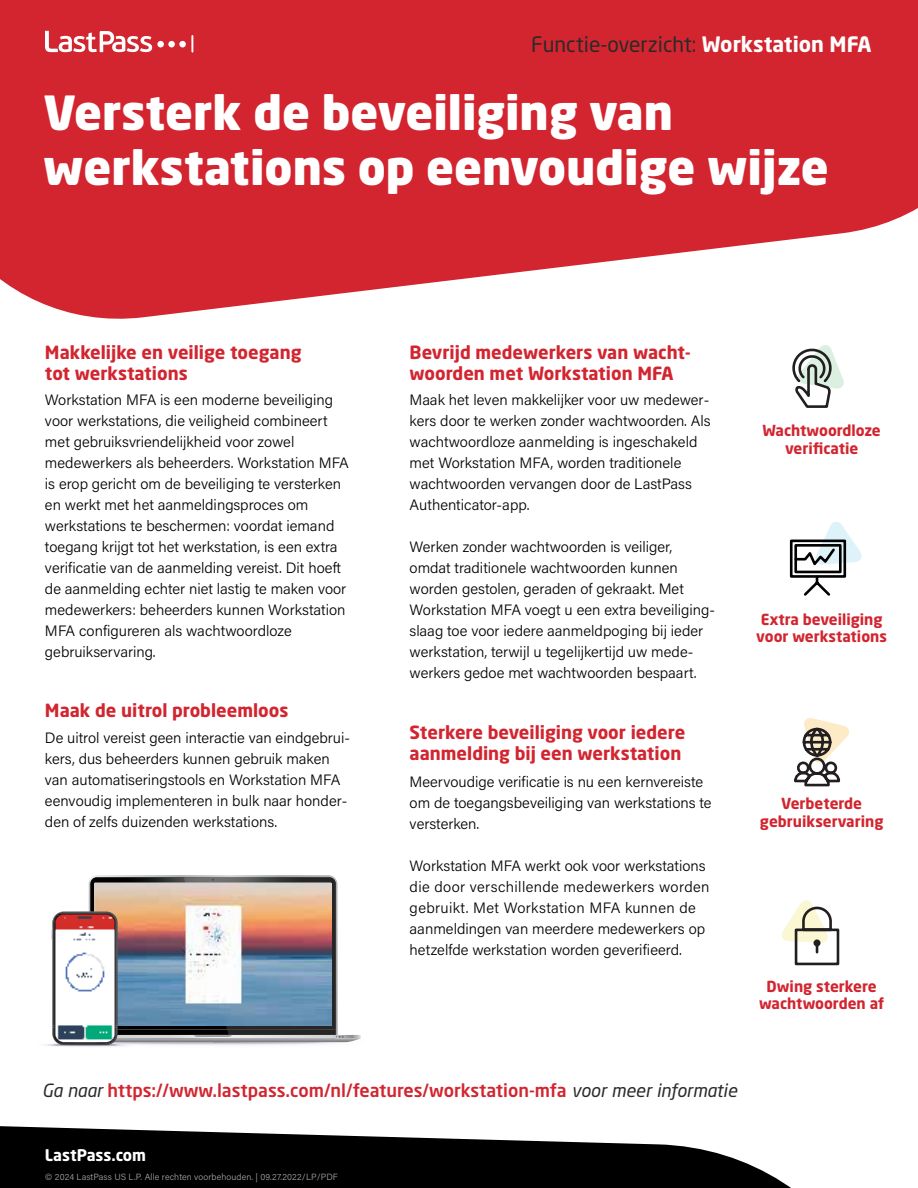
<style>
.page{position:relative;width:918px;height:1188px;background:#fff}
.page>*{position:absolute;margin:0;border:0;box-sizing:border-box;transform-origin:0 0}
.t1{font:900 46.5px/55.8px "Neo Sans W1 G";color:#fff}
.t2{font:21px "Neo Sans W1 G";color:#2c2a29}
.t3{font:700 18px/21px "Neo Sans W1 G";color:#d22530}
.t4{font:500 18px "Neo Sans W1 G";color:#d22530}
.t5{font:700 15.9px "Neo Sans W1 G";color:#fff}
.t6{font:700 15.15px/17.2px "Neo Sans W1 G";color:#d22530;text-align:center}
.t7{font:300 15px/21px "Acumin Pro";color:#000}
.t8{font:300 9px "Acumin Pro";letter-spacing:.01em;color:#a7a9ac}
.s1{font-weight:700;color:#fff}
.s2{font-weight:400;font-style:italic;color:#2c2a29}
</style>
<div class="page">
<svg style="left:0;top:0;width:918px;height:319px;background:#d8434c"></svg>
<svg style="left:45px;top:31px;width:148px;height:22px"></svg>
<svg style="left:0;top:1126px;width:791px;height:62px;fill:#000"></svg>
<svg style="left:782px;top:900px;width:58px;height:66px"></svg>
<svg style="left:794px;top:718px;width:55px;height:69px"></svg>
<div style="left:790px;top:540px;width:56px;height:38px;border:3px solid #010101"></div>
<svg style="left:793px;top:522px;width:69px;height:74px"></svg>
<div style="left:794px;top:544px;width:48px;height:29px;border:3px solid #010101"></div>
<svg style="left:792px;top:345px;width:52px;height:63px"></svg>
<svg style="left:45px;top:875px;width:316px;height:172px"></svg>
<h2 class="t2" style="left:531px;top:31px;width:342px">Functie-overzicht: <span class="s1">Workstation MFA</span></h2>
<h1 class="t1" style="left:43px;top:84px;width:787px">Versterk de beveiliging van werkstations op eenvoudige wijze</h1>
<p class="t3" style="left:45px;top:341px;width:258px">Makkelijke en veilige toegang tot werkstations</p>
<p class="t7" style="left:45px;top:389px;width:305px">Workstation MFA is een moderne beveiliging voor werkstations, die veiligheid combineert met gebruiksvriendelijkheid voor zowel medewerkers als beheerders. Workstation MFA is erop gericht om de beveiliging te versterken en werkt met het aanmeldingsproces om werkstations te beschermen: voordat iemand toegang krijgt tot het werkstation, is een extra verificatie van de aanmelding vereist. Dit hoeft de aanmelding echter niet lastig te maken voor medewerkers: beheerders kunnen Workstation MFA configureren als wachtwoordloze gebruikservaring.</p>
<p class="t3" style="left:410px;top:341px;width:282px">Bevrijd medewerkers van wacht&shy;woorden met Workstation MFA</p>
<p class="t7" style="left:410px;top:389px;width:303px">Maak het leven makkelijker voor uw medewer&shy;kers door te werken zonder wachtwoorden. Als wachtwoordloze aanmelding is ingeschakeld met Workstation MFA, worden traditionele wachtwoorden vervangen door de LastPass Authenticator-app.</p>
<p class="t7" style="left:410px;top:536px;width:307px">Werken zonder wachtwoorden is veiliger, omdat traditionele wachtwoorden kunnen worden gestolen, geraden of gekraakt. Met Workstation MFA voegt u een extra beveiliging&shy;slaag toe voor iedere aanmeldpoging bij ieder werkstation, terwijl u tegelijkertijd uw mede&shy;werkers gedoe met wachtwoorden bespaart.</p>
<p class="t3" style="left:45px;top:699px;width:245px">Maak de uitrol probleemloos</p>
<p class="t7" style="left:45px;top:727px;width:307px">De uitrol vereist geen interactie van eindgebrui&shy;kers, dus beheerders kunnen gebruik maken van automatiseringstools en Workstation MFA eenvoudig implementeren in bulk naar honder&shy;den of zelfs duizenden werkstations.</p>
<p class="t3" style="left:410px;top:722px;width:277px">Sterkere beveiliging voor iedere aanmelding bij een werkstation</p>
<p class="t7" style="left:410px;top:771px;width:303px">Meervoudige verificatie is nu een kernvereiste om de toegangsbeveiliging van werkstations te versterken.</p>
<p class="t7" style="left:410px;top:855px;width:301px">Workstation MFA werkt ook voor werkstations die door verschillende medewerkers worden gebruikt. Met Workstation MFA kunnen de aanmeldingen van meerdere medewerkers op hetzelfde werkstation worden geverifieerd.</p>
<p class="t6" style="left:763px;top:422px;width:120px">Wachtwoordloze verificatie</p>
<p class="t6" style="left:756px;top:610px;width:132px;text-align:left">Extra beveiliging voor werkstations</p>
<p class="t6" style="left:760px;top:795px;width:125px">Verbeterde gebruikservaring</p>
<p class="t6" style="left:759px;top:977px;width:127px">Dwing sterkere wachtwoorden af</p>
<p class="t4" style="left:42px;top:1079px;width:697px"><span class="s2">Ga naar</span> https://www.lastpass.com/nl/features/workstation-mfa <span class="s2">voor meer informatie</span></p>
<p class="t5" style="left:45px;top:1145px;width:103px">LastPass.com</p>
<p class="t8" style="left:45px;top:1170px;width:294px">© 2024 LastPass US L.P. Alle rechten voorbehouden. | 09.27.2022/LP/PDF</p>
</div>
